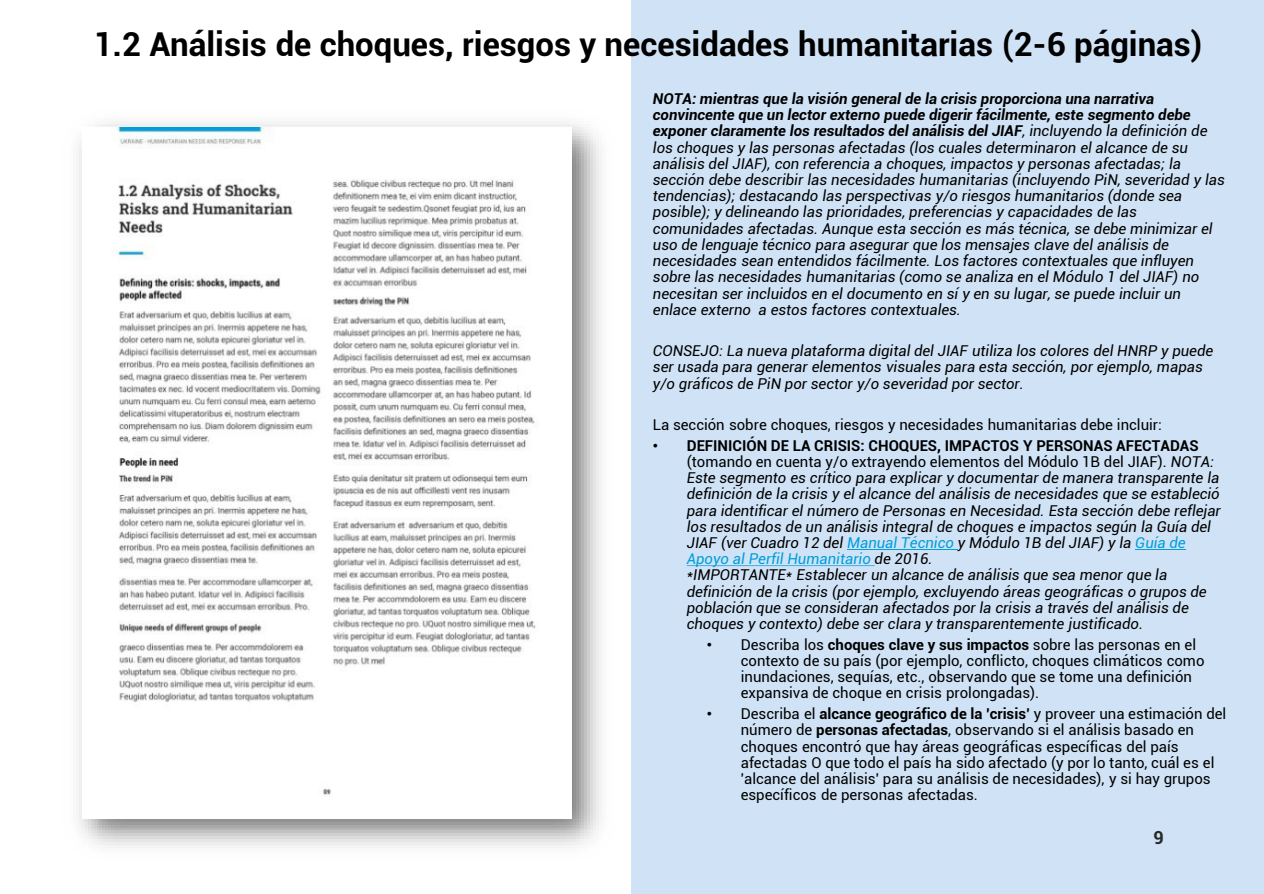
<style>
.page{position:relative;width:1264px;height:894px;background:#fff}
.page>*{position:absolute;margin:0;border:0;box-sizing:border-box;transform-origin:0 0}
.t1{font:700 33px "Roboto";color:#000}
.t2{font:700 18px "Roboto";color:#292829}
.t3{font:italic 15px/16.2px "Roboto";color:#000}
.t4{font:15px/16.2px "Roboto";color:#000}
.s1{font-weight:700}
.s2{font-family:"Arial";font-style:normal}
.s3{font-weight:700;font-style:normal}
.s4{font-style:normal}
.s5{color:#009edb}
.s6{font-family:"Arial"}
</style>
<div class="page">
<div style="left:631px;top:0;width:632px;height:893px;background:#d0e3f6"></div>
<hr style="left:846px;top:549px;width:111px;height:1px;background:#009edb">
<hr style="left:1134px;top:549px;width:51px;height:1px;background:#009edb">
<svg style="left:686px;top:565px;width:188px;height:1px"></svg>
<img style="left:76px;top:121px;width:526px;height:727px">
<img style="left:83px;top:127px;width:489px;height:691px">
<h1 class="t1" style="left:94px;top:21px;width:1109px">1.2 Análisis de choques, riesgos y necesidades humanitarias (2-6 páginas)</h1>
<p class="t3" style="left:652px;top:90px;width:573px"><span class="s1">NOTA: mientras que la visión general de la crisis proporciona una narrativa convincente que un lector externo puede digerir fácilmente, este segmento debe exponer claramente los resultados del análisis del JIAF</span>, incluyendo la definición de los choques y las personas afectadas (los cuales determinaron el alcance de su análisis del JIAF), con referencia a choques, impactos y personas afectadas; la sección debe describir las necesidades humanitarias (incluyendo PiN, severidad y las tendencias); destacando las perspectivas y/o riesgos humanitarios (donde sea posible); y delineando las prioridades, preferencias y capacidades de las comunidades afectadas. Aunque esta sección es más técnica, se debe minimizar el uso de lenguaje técnico para asegurar que los mensajes clave del análisis de necesidades sean entendidos fácilmente. Los factores contextuales que influyen sobre las necesidades humanitarias (como se analiza en el Módulo 1 del JIAF) no necesitan ser incluidos en el documento en sí y en su lugar, se puede incluir un enlace externo a estos factores contextuales.</p>
<p class="t3" style="left:652px;top:342px;width:561px">CONSEJO: La nueva plataforma digital del JIAF utiliza los colores del HNRP y puede ser usada para generar elementos visuales para esta sección, por ejemplo, mapas y/o gráficos de PiN por sector y/o severidad por sector.</p>
<p class="t4" style="left:652px;top:416px;width:510px">La sección sobre choques, riesgos y necesidades humanitarias debe incluir:</p>
<p class="t3" style="left:686px;top:436px;width:535px;text-indent:-34px"><span class="s2">•</span> <span class="s3">DEFINICIÓN DE LA CRISIS: CHOQUES, IMPACTOS Y PERSONAS AFECTADAS </span><span class="s4">(tomando en cuenta y/o extrayendo elementos del Módulo 1B del JIAF).</span> NOTA:<br>Este segmento es crítico para explicar y documentar de manera transparente la definición de la crisis y el alcance del análisis de necesidades que se estableció para identificar el número de Personas en Necesidad. Esta sección debe reflejar los resultados de un análisis integral de choques e impactos según la Guía del JIAF (ver Cuadro 12 del <span class="s5">Manual Técnico</span> y Módulo 1B del JIAF) y la <span class="s5">Guía de Apoyo al Perfil Humanitario</span> de 2016.<br>*IMPORTANTE* Establecer un alcance de análisis que sea menor que la definición de la crisis (por ejemplo, excluyendo áreas geográficas o grupos de población que se consideran afectados por la crisis a través del análisis de choques y contexto) debe ser clara y transparentemente justificado.</p>
<p class="t4" style="left:740px;top:635px;width:465px;text-indent:-34px"><span class="s6">•</span> Describa los <span class="s1">choques clave y sus impactos</span> sobre las personas en el contexto de su país (por ejemplo, conflicto, choques climáticos como inundaciones, sequías, etc., observando que se tome una definición expansiva de choque en crisis prolongadas).</p>
<p class="t4" style="left:740px;top:705px;width:487px;text-indent:-34px"><span class="s6">•</span> Describa el <span class="s1">alcance geográfico de la 'crisis’</span> y proveer una estimación del número de <span class="s1">personas afectadas</span>, observando si el análisis basado en choques encontró que hay áreas geográficas específicas del país afectadas O que todo el país ha sido afectado (y por lo tanto, cuál es el 'alcance del análisis' para su análisis de necesidades), y si hay grupos específicos de personas afectadas.</p>
<p class="t2" style="left:1153px;top:825px;width:12px">9</p>
</div>
